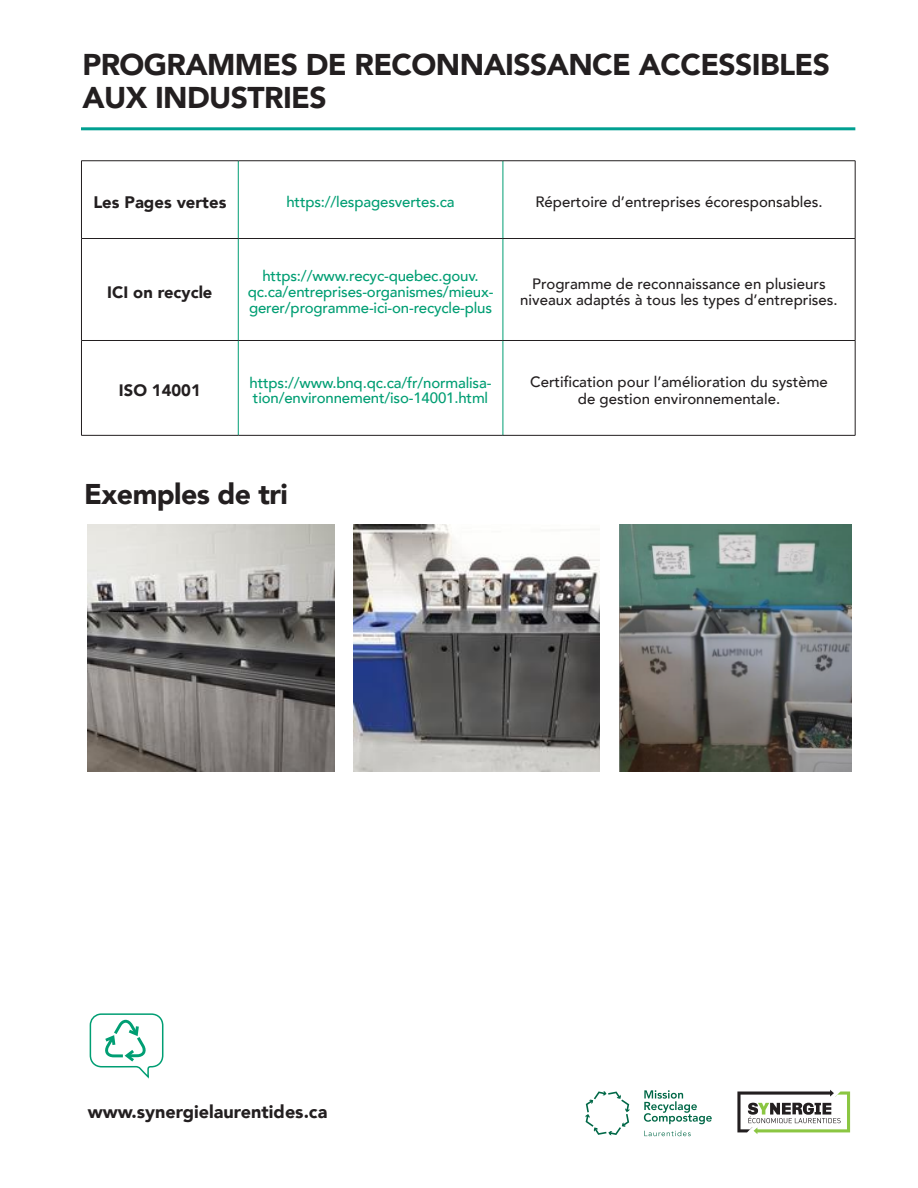
<style>
.page{position:relative;width:918px;height:1188px;background:#fff}
.page>*{position:absolute;margin:0;border:0;box-sizing:border-box;transform-origin:0 0}
.t1{font:900 30px "Avenir";letter-spacing:-.02em;color:#231f20}
.t2{font:900 28.5px "Avenir";letter-spacing:-.02em;color:#231f20}
.t3{font:900 18px "Avenir";color:#231f20}
.t4{font:900 16.65px "Avenir";color:#231f20}
.t5{font:900 16.5px "Avenir";color:#231f20}
.t6{font:500 15px/15.8px "Avenir";letter-spacing:-.01em;color:#009e73;text-align:center}
.t7{font:500 15px "Avenir";color:#231f20}
</style>
<div class="page">
<svg style="left:644px;top:1130px;width:47px;height:6px"></svg>
<svg style="left:644px;top:1090px;width:68px;height:34px"></svg>
<svg style="left:585px;top:1091px;width:45px;height:44px"></svg>
<svg style="left:737px;top:1090px;width:113px;height:44px"></svg>
<svg style="left:89px;top:1013px;width:75px;height:66px"></svg>
<hr style="left:238px;top:161px;width:1px;height:77px;background:#009e73">
<hr style="left:503px;top:161px;width:1px;height:77px;background:#009e73">
<hr style="left:238px;top:239px;width:1px;height:101px;background:#009e73">
<hr style="left:503px;top:239px;width:1px;height:101px;background:#009e73">
<hr style="left:238px;top:341px;width:1px;height:94px;background:#009e73">
<hr style="left:503px;top:341px;width:1px;height:94px;background:#009e73">
<hr style="left:81px;top:160px;width:157px;height:1px;background:#231f20">
<hr style="left:81px;top:161px;width:1px;height:77px;background:#231f20">
<hr style="left:238px;top:160px;width:265px;height:1px;background:#231f20">
<hr style="left:503px;top:160px;width:352px;height:1px;background:#231f20">
<hr style="left:855px;top:161px;width:1px;height:77px;background:#231f20">
<hr style="left:81px;top:238px;width:157px;height:1px;background:#231f20">
<hr style="left:81px;top:239px;width:1px;height:101px;background:#231f20">
<hr style="left:238px;top:238px;width:265px;height:1px;background:#231f20">
<hr style="left:503px;top:238px;width:352px;height:1px;background:#231f20">
<hr style="left:855px;top:239px;width:1px;height:101px;background:#231f20">
<hr style="left:81px;top:340px;width:157px;height:1px;background:#231f20">
<hr style="left:81px;top:341px;width:1px;height:94px;background:#231f20">
<hr style="left:238px;top:340px;width:265px;height:1px;background:#231f20">
<hr style="left:503px;top:340px;width:352px;height:1px;background:#231f20">
<hr style="left:855px;top:341px;width:1px;height:94px;background:#231f20">
<hr style="left:81px;top:435px;width:157px;height:1px;background:#231f20">
<hr style="left:238px;top:435px;width:265px;height:1px;background:#231f20">
<hr style="left:503px;top:435px;width:352px;height:1px;background:#231f20">
<hr style="left:81px;top:127px;width:774px;height:3px;background:#00a091">
<img style="left:88px;top:525px;width:246px;height:246px">
<img style="left:354px;top:525px;width:246px;height:246px">
<img style="left:619px;top:525px;width:232px;height:246px">
<p class="t1" style="left:82px;top:39px;width:749px">PROGRAMMES DE RECONNAISSANCE ACCESSIBLES</p>
<p class="t1" style="left:82px;top:72px;width:246px">AUX INDUSTRIES</p>
<p class="t4" style="left:93px;top:188px;width:135px">Les Pages vertes</p>
<p class="t6" style="left:286px;top:193px;width:170px">https://lespagesvertes.ca</p>
<p class="t7" style="left:535px;top:189px;width:289px">Répertoire d’entreprises écoresponsables.</p>
<p class="t5" style="left:107px;top:278px;width:107px">ICI on recycle</p>
<p class="t6" style="left:248px;top:267px;width:247px">https://www.recyc-quebec.gouv. qc.ca/entreprises-organismes/mieux-</p>
<p class="t6" style="left:249px;top:299px;width:245px">gerer/programme-ici-on-recycle-plus</p>
<p class="t7" style="left:532px;top:271px;width:295px">Programme de reconnaissance en plusieurs</p>
<p class="t7" style="left:520px;top:287px;width:319px">niveaux adaptés à tous les types d’entreprises.</p>
<p class="t5" style="left:119px;top:376px;width:83px">ISO 14001</p>
<p class="t6" style="left:250px;top:374px;width:243px;text-align:left">https://www.bnq.qc.ca/fr/normalisa&shy;tion/environnement/iso-14001.html</p>
<p class="t7" style="left:530px;top:369px;width:299px">Certification pour l’amélioration du système</p>
<p class="t7" style="left:578px;top:385px;width:204px">de gestion environnementale.</p>
<p class="t2" style="left:84px;top:469px;width:205px">Exemples de tri</p>
<p class="t3" style="left:88px;top:1097px;width:241px">www.synergielaurentides.ca</p>
</div>
